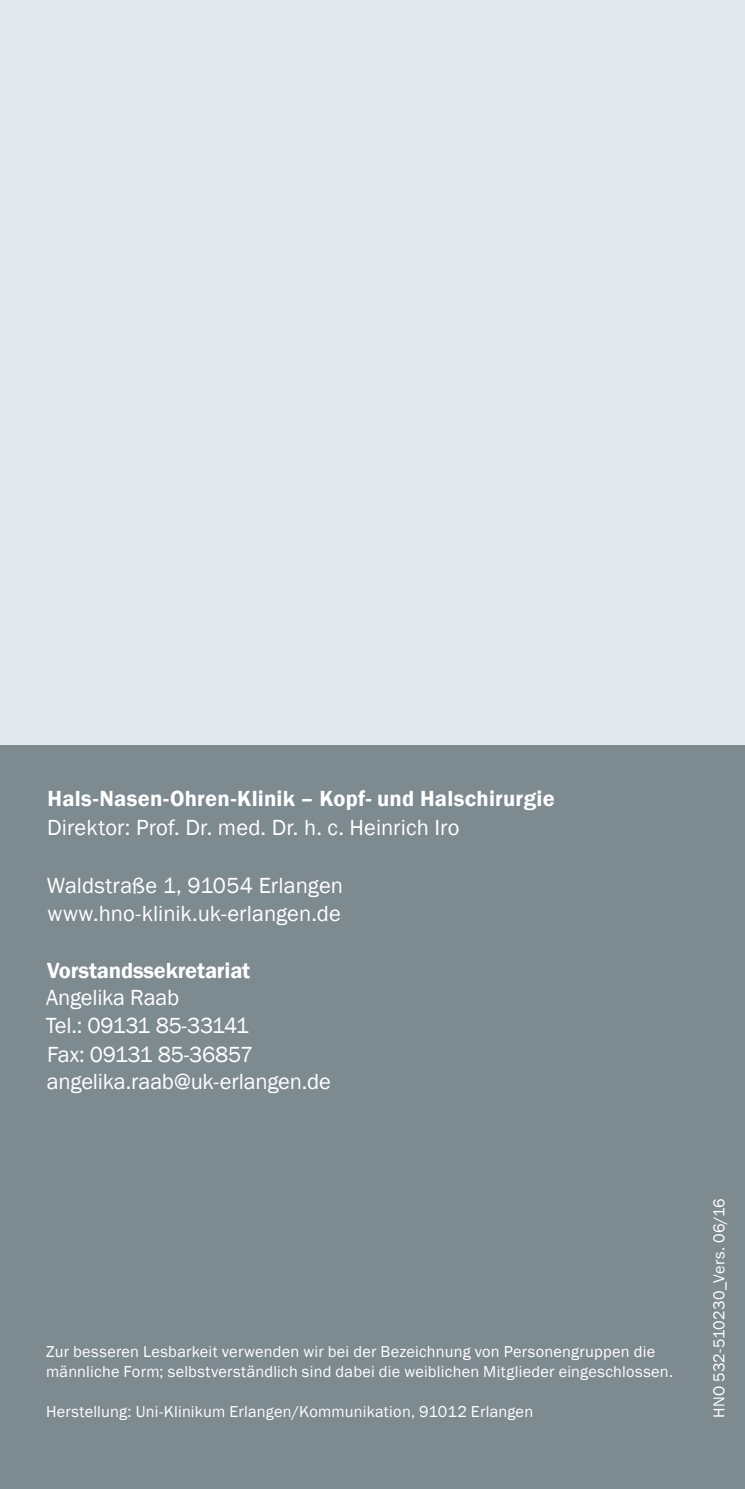
<style>
.page{position:relative;width:745px;height:1489px;background:#fff}
.page>*{position:absolute;margin:0;border:0;box-sizing:border-box;transform-origin:0 0}
.t1{font:22.5px/28px "Franklin Gothic";letter-spacing:-.005em;color:#fff}
.t2{font:600 22.5px "Franklin Gothic";letter-spacing:.01em;color:#fff}
.t3{font:600 22.5px "Franklin Gothic";letter-spacing:-.01em;color:#fff}
.t4{font:16.25px/20px "Franklin Gothic";letter-spacing:.015em;color:#fff}
</style>
<div class="page">
<div style="left:0;top:744px;width:744px;height:744px;background:#7d8a90"></div>
<div style="left:0;top:0;width:744px;height:744px;background:#e3e9ec"></div>
<h1 class="t2" style="left:48px;top:785px;width:508px">Hals-Nasen-Ohren-Klinik – Kopf- und Halschirurgie</h1>
<h1 class="t1" style="left:47px;top:814px;width:413px">Direktor: Prof. Dr. med. Dr. h. c. Heinrich Iro</h1>
<h1 class="t1" style="left:47px;top:871px;width:297px;line-height:28.8px">Waldstraße 1, 91054 Erlangen www.hno-klinik.uk-erlangen.de</h1>
<h1 class="t3" style="left:47px;top:956px;width:204px">Vorstandssekretariat</h1>
<h1 class="t1" style="left:46px;top:984px;width:286px">Angelika Raab<br>Tel.: 09131 85-33141<br>Fax: 09131 85-36857 angelika.raab@uk-erlangen.de</h1>
<p class="t4" style="left:46px;top:1341px;width:628px">Zur besseren Lesbarkeit verwenden wir bei der Bezeichnung von Personengruppen die männliche Form; selbstverständlich sind dabei die weiblichen Mitglieder eingeschlossen.</p>
<p class="t4" style="left:46px;top:1401px;width:488px">Herstellung: Uni-Klinikum Erlangen/Kommunikation, 91012 Erlangen</p>
<p class="t4" style="left:709px;top:1417px;width:221px;rotate:-90deg">HNO 532-510230_Vers. 06/16</p>
</div>
